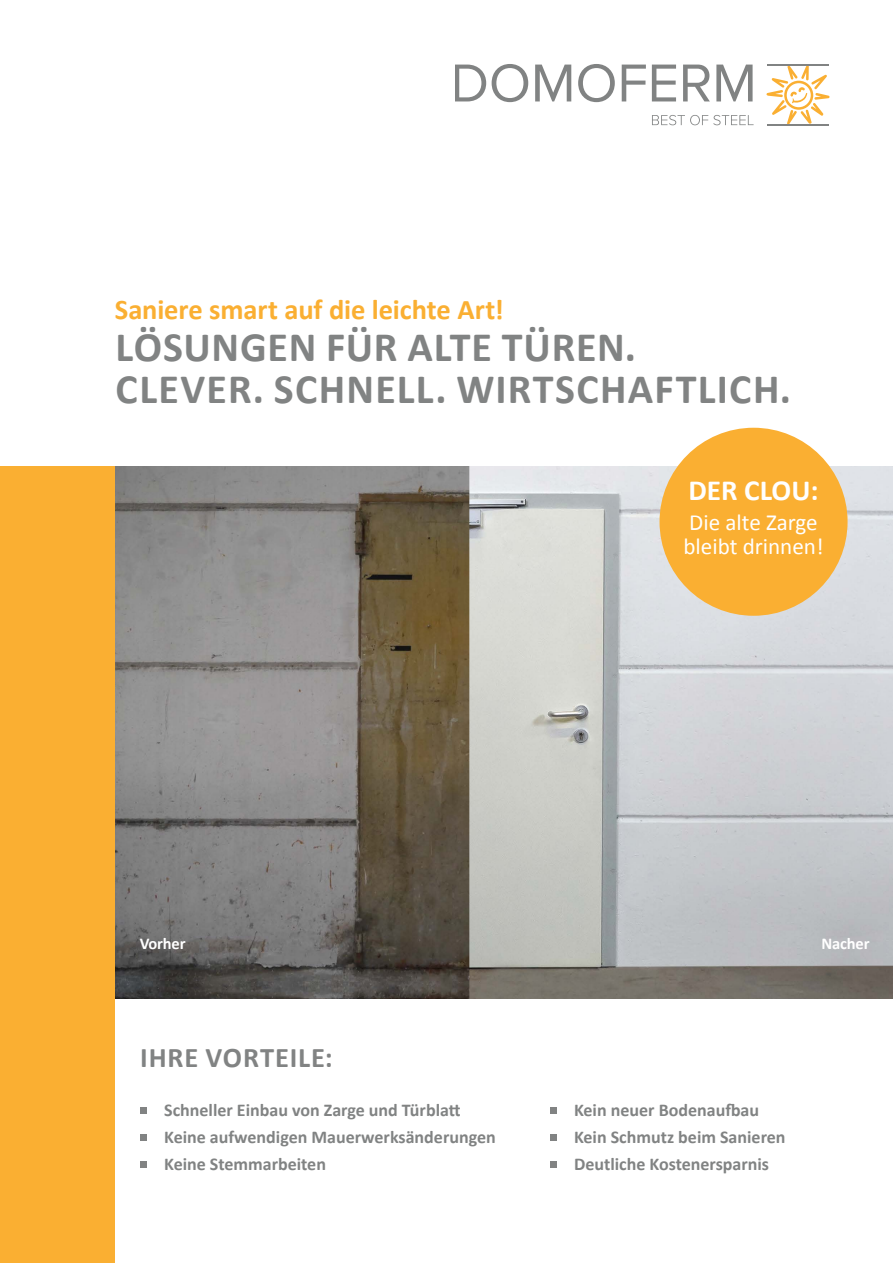
<style>
.page{position:relative;width:893px;height:1263px;background:#fff}
.page>*{position:absolute;margin:0;border:0;box-sizing:border-box;transform-origin:0 0}
.t1{font:700 42px/42px "Calibri";letter-spacing:.03em;color:#818383}
.t2{font:700 29.25px "Calibri";color:#fff}
.t3{font:700 28.5px "Calibri";letter-spacing:-.005em;color:#faaf32}
.t4{font:700 28.5px "Calibri";letter-spacing:.03em;color:#818383}
.t5{font:23.1px/24.9px "Calibri";color:#fff}
.t6{font:700 18px/27px "Calibri";color:#818383}
.t7{font:700 16.5px "Calibri";letter-spacing:-.01em;color:#fff}
</style>
<div class="page">
<img style="left:115px;top:467px;width:778px;height:531px">
<div style="left:0;top:467px;width:115px;height:796px;background:#faaf32"></div>
<svg style="left:766px;top:66px;width:63px;height:58px"></svg>
<hr style="left:767px;top:124px;width:62px;height:2px;background:#818383">
<hr style="left:767px;top:64px;width:62px;height:2px;background:#818383">
<svg style="left:652px;top:115px;width:102px;height:10px"></svg>
<svg style="left:455px;top:65px;width:31px;height:36px"></svg>
<svg style="left:492px;top:64px;width:36px;height:38px"></svg>
<svg style="left:535px;top:65px;width:36px;height:36px"></svg>
<svg style="left:578px;top:64px;width:37px;height:38px"></svg>
<svg style="left:622px;top:65px;width:24px;height:36px"></svg>
<svg style="left:652px;top:65px;width:24px;height:36px"></svg>
<svg style="left:683px;top:65px;width:27px;height:36px"></svg>
<svg style="left:716px;top:65px;width:37px;height:36px"></svg>
<div style="left:659px;top:428px;width:188px;height:188px;background:#faaf32;border-radius:50%"></div>
<div style="left:140px;top:1108px;width:7px;height:6px;background:#818383"></div>
<svg style="left:550px;top:1108px;width:6px;height:6px"></svg>
<div style="left:140px;top:1135px;width:7px;height:6px;background:#818383"></div>
<svg style="left:550px;top:1135px;width:6px;height:6px"></svg>
<div style="left:140px;top:1162px;width:7px;height:6px;background:#818383"></div>
<svg style="left:550px;top:1162px;width:6px;height:6px"></svg>
<h3 class="t3" style="left:115px;top:289px;width:390px">Saniere smart auf die leichte Art!</h3>
<h1 class="t1" style="left:116px;top:324px;width:677px">LÖSUNGEN FÜR ALTE TÜREN.<br>CLEVER. SCHNELL. WIRTSCHAFTLICH.</h1>
<h2 class="t2" style="left:688px;top:470px;width:132px">DER CLOU:</h2>
<p class="t5" style="left:683px;top:509px;width:142px">Die alte Zarge bleibt drinnen!</p>
<p class="t7" style="left:140px;top:932px;width:47px">Vorher</p>
<p class="t7" style="left:821px;top:932px;width:50px">Nacher</p>
<h3 class="t4" style="left:140px;top:1037px;width:194px">IHRE VORTEILE:</h3>
<p class="t6" style="left:164px;top:1096px;width:333px">Schneller Einbau von Zarge und Türblatt<br>Keine aufwendigen Mauerwerksänderungen<br>Keine Stemmarbeiten</p>
<p class="t6" style="left:574px;top:1096px;width:213px">Kein neuer Bodenaufbau<br>Kein Schmutz beim Sanieren<br>Deutliche Kostenersparnis</p>
</div>
